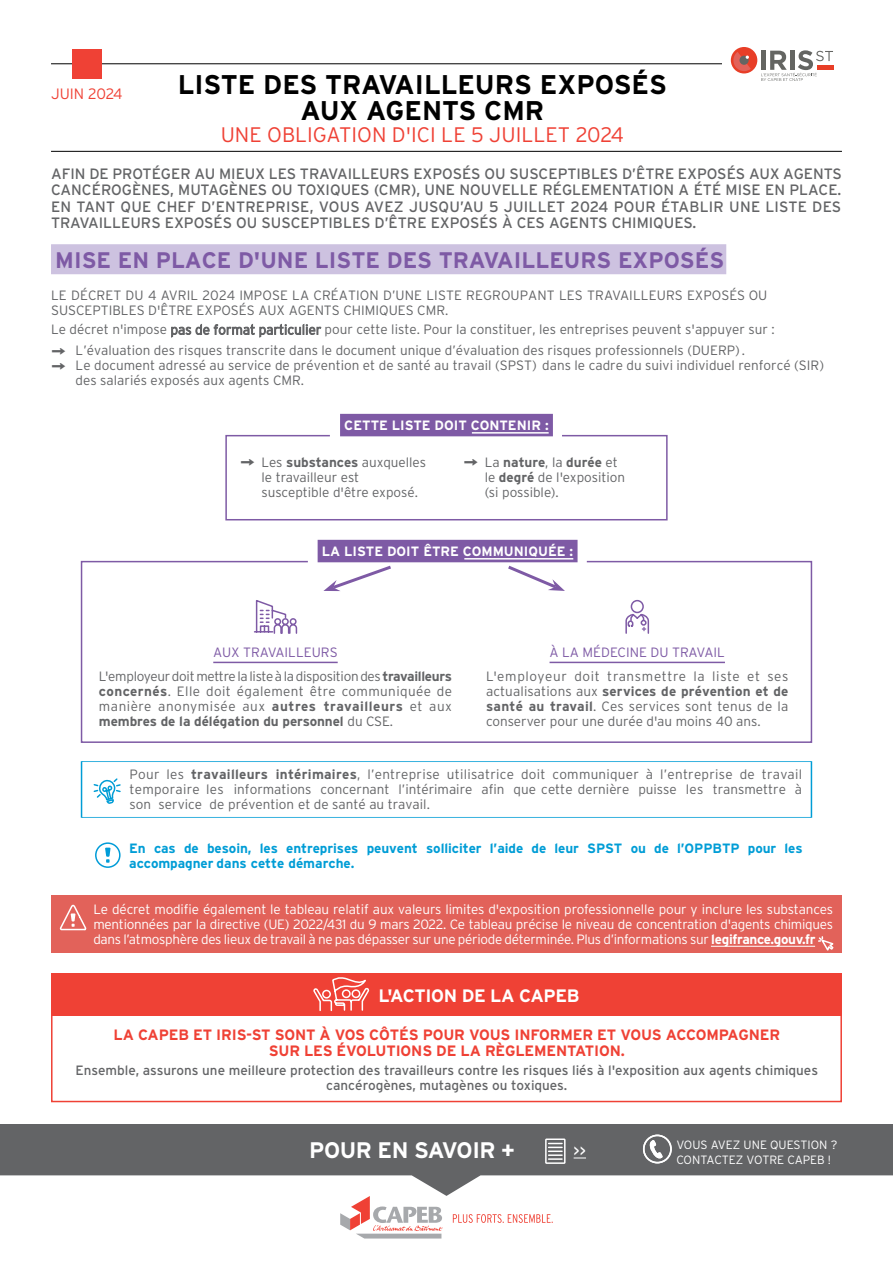
<style>
.page{position:relative;width:893px;height:1263px;background:#fff}
.page>*{position:absolute;margin:0;border:0;box-sizing:border-box;transform-origin:0 0}
.t1{font:700 27px/25.5px "Interstate";color:#000;text-align:center}
.t2{font:700 22.5px "Interstate";color:#7e5aa5}
.t3{font:700 22.5px "Interstate";letter-spacing:-.02em;color:#fff}
.t4{font:22.5px "Interstate";color:#636466}
.t5{font:300 21px "Interstate";color:#ef4135}
.t6{font:700 18px "Interstate";letter-spacing:-.02em;color:#fff}
.t7{font:15px/16.5px "Interstate";color:#636466;text-align:justify}
.t8{font:700 15px/16.5px "Interstate";letter-spacing:-.01em;color:#ef4135;text-align:center}
.t9{font:300 15px "Interstate";letter-spacing:-.01em;color:#ef4135}
.t10{font:15px "Interstate";color:#fff}
.t11{font:300 13.5px/15px "Interstate";color:#636466}
.t12{font:300 13.5px/15px "Interstate";letter-spacing:-.02em;color:#fff;text-align:justify}
.t13{font:13.5px/15px "Interstate";color:#636466;text-align:center}
.t14{font:700 13.5px/15px "Interstate";letter-spacing:-.005em;color:#009dd6}
.t15{font:300 13.5px/23.5px "Interstate";letter-spacing:-.02em;color:#636466;text-align:center}
.t16{font:700 13.5px "Interstate";color:#fff}
.t17{font:300 13.5px "Interstate";color:#7e5aa5}
.t18{font:300 12px/15px "Interstate";color:#fff}
.s1{font-weight:400;font-size:22.5px}
.s2{font-weight:700}
.s3{color:#7e5aa5}
</style>
<div class="page">
<hr style="left:51px;top:63px;width:791px;height:1px;background:#000">
<hr style="left:51px;top:151px;width:791px;height:1px;background:#000">
<div style="left:72px;top:49px;width:30px;height:30px;background:#ef4135"></div>
<div style="left:722px;top:38px;width:120px;height:52px;background:#fff"></div>
<div style="left:731px;top:47px;width:26px;height:26px;background:#e83e27;border-radius:50%"></div>
<svg style="left:732px;top:52px;width:19px;height:19px"></svg>
<svg style="left:761px;top:50px;width:72px;height:31px"></svg>
<svg style="left:93px;top:778px;width:28px;height:26px"></svg>
<div style="left:95px;top:842px;width:26px;height:26px;border:2px solid #009cd8;border-radius:50%"></div>
<svg style="left:105px;top:848px;width:6px;height:15px"></svg>
<div style="left:51px;top:244px;width:675px;height:30px;background:#cdc2e0"></div>
<div style="left:340px;top:414px;width:213px;height:22px;background:#7e5aa5"></div>
<hr style="left:472px;top:432px;width:77px;height:2px;background:#fff">
<svg style="left:225px;top:434px;width:443px;height:87px"></svg>
<div style="left:318px;top:540px;width:260px;height:22px;background:#7e5aa5"></div>
<hr style="left:464px;top:558px;width:109px;height:1px;background:#fff">
<svg style="left:80px;top:560px;width:733px;height:183px"></svg>
<div style="left:51px;top:1003px;width:791px;height:99px;border:2px solid #ef4135"></div>
<div style="left:51px;top:973px;width:791px;height:42px;background:#ef4135"></div>
<svg style="left:313px;top:977px;width:57px;height:35px"></svg>
<div style="left:51px;top:895px;width:791px;height:58px;background:#e2625a"></div>
<hr style="left:711px;top:946px;width:104px;height:1px;background:#fff">
<svg style="left:59px;top:904px;width:28px;height:27px"></svg>
<svg style="left:818px;top:936px;width:16px;height:15px"></svg>
<div style="left:0;top:1124px;width:893px;height:80px;background:#636466"></div>
<svg style="left:643px;top:1134px;width:29px;height:29px"></svg>
<div style="left:545px;top:1138px;width:21px;height:26px;border:2px solid #fff"></div>
<svg style="left:549px;top:1143px;width:13px;height:17px"></svg>
<svg style="left:0;top:1175px;width:893px;height:64px"></svg>
<svg style="left:574px;top:1158px;width:12px;height:1px"></svg>
<svg style="left:453px;top:1214px;width:100px;height:9px"></svg>
<svg style="left:340px;top:1196px;width:103px;height:42px"></svg>
<p class="t9" style="left:51px;top:85px;width:73px">JUIN 2024</p>
<h1 class="t1" style="left:178px;top:72px;width:491px">LISTE DES TRAVAILLEURS EXPOSÉS<br>AUX AGENTS CMR</h1>
<h3 class="t5" style="left:221px;top:123px;width:405px">UNE OBLIGATION D'ICI LE 5 JUILLET 2024</h3>
<p class="t7" style="left:51px;top:165px;width:792px">AFIN DE PROTÉGER AU MIEUX LES TRAVAILLEURS EXPOSÉS OU SUSCEPTIBLES D’ÊTRE EXPOSÉS AUX AGENTS CANCÉROGÈNES, MUTAGÈNES OU TOXIQUES (CMR), UNE NOUVELLE RÉGLEMENTATION A ÉTÉ MISE EN PLACE.<br>EN TANT QUE CHEF D’ENTREPRISE, VOUS AVEZ JUSQU’AU 5 JUILLET 2024 POUR ÉTABLIR UNE LISTE DES TRAVAILLEURS EXPOSÉS OU SUSCEPTIBLES D’ÊTRE EXPOSÉS À CES AGENTS CHIMIQUES.</p>
<h2 class="t2" style="left:55px;top:247px;width:670px">MISE EN PLACE D'UNE LISTE DES TRAVAILLEURS EXPOSÉS</h2>
<p class="t11" style="left:51px;top:287px;width:718px">LE DÉCRET DU 4 AVRIL 2024 IMPOSE LA CRÉATION D’UNE LISTE REGROUPANT LES TRAVAILLEURS EXPOSÉS OU<br>SUSCEPTIBLES D'ÊTRE EXPOSÉS AUX AGENTS CHIMIQUES CMR.</p>
<p class="t11" style="left:51px;top:319px;width:725px;line-height:20.7px;text-align:center">Le décret n'impose pas de format particulier pour cette liste. Pour la constituer, les entreprises peuvent s'appuyer sur :<br>L’évaluation des risques transcrite dans le document unique d’évaluation des risques professionnels (DUERP).</p>
<p class="t11" style="left:76px;top:358px;width:750px">Le document adressé au service de prévention et de santé au travail (SPST) dans le cadre du suivi individuel renforcé (SIR) des salariés exposés aux agents CMR.</p>
<p class="t16" style="left:344px;top:418px;width:206px">CETTE LISTE DOIT CONTENIR :</p>
<p class="t11" style="left:261px;top:455px;width:166px;text-indent:-21px"><span class="s1">→</span> Les <span class="s2">substances</span> auxquelles le travailleur est susceptible d'être exposé.</p>
<p class="t11" style="left:485px;top:455px;width:142px;text-indent:-21px"><span class="s1">→</span> La <span class="s2">nature</span>, la <span class="s2">durée</span> et le <span class="s2">degré</span> de l'exposition (si possible).</p>
<h2 class="t4" style="left:51px;top:338px;width:16px">→</h2>
<h2 class="t4" style="left:51px;top:353px;width:16px">→</h2>
<p class="t16" style="left:322px;top:544px;width:253px">LA LISTE DOIT ÊTRE COMMUNIQUÉE :</p>
<p class="t15" style="left:99px;top:641px;width:354px"><span class="s3">AUX TRAVAILLEURS<br></span>L'employeur doit mettre la liste à la disposition des <span class="s2">travailleurs</span></p>
<p class="t11" style="left:99px;top:683px;width:355px;text-align:justify"><span class="s2">concernés</span>. Elle doit également être communiquée de manière anonymisée aux <span class="s2">autres travailleurs</span> et aux <span class="s2">membres de la délégation du personnel</span> du CSE.</p>
<p class="t17" style="left:550px;top:645px;width:177px">À LA MÉDECINE DU TRAVAIL</p>
<p class="t11" style="left:486px;top:668px;width:304px;text-align:justify">L'employeur doit transmettre la liste et ses actualisations aux <span class="s2">services de prévention et de santé au travail</span>. Ces services sont tenus de la conserver pour une durée d'au moins 40 ans.</p>
<p class="t11" style="left:130px;top:767px;width:674px;text-align:justify">Pour les <span class="s2">travailleurs intérimaires</span>, l’entreprise utilisatrice doit communiquer à l’entreprise de travail temporaire les informations concernant l’intérimaire afin que cette dernière puisse les transmettre à son service de prévention et de santé au travail.</p>
<p class="t14" style="left:129px;top:840px;width:675px">En cas de besoin, les entreprises peuvent solliciter l’aide de leur SPST ou de l’OPPBTP pour les accompagner dans cette démarche.</p>
<p class="t12" style="left:93px;top:902px;width:741px">Le décret modifie également le tableau relatif aux valeurs limites d'exposition professionnelle pour y inclure les substances mentionnées par la directive (UE) 2022/431 du 9 mars 2022. Ce tableau précise le niveau de concentration d'agents chimiques dans l’atmosphère des lieux de travail à ne pas dépasser sur une période déterminée. Plus d’informations sur <span class="s2">legifrance.gouv.fr</span></p>
<h3 class="t6" style="left:378px;top:986px;width:203px">L'ACTION DE LA CAPEB</h3>
<p class="t8" style="left:114px;top:1026px;width:668px">LA CAPEB ET IRIS-ST SONT À VOS CÔTÉS POUR VOUS INFORMER ET VOUS ACCOMPAGNER<br>SUR LES ÉVOLUTIONS DE LA RÈGLEMENTATION.</p>
<p class="t13" style="left:76px;top:1063px;width:744px">Ensemble, assurons une meilleure protection des travailleurs contre les risques liés à l'exposition aux agents chimiques cancérogènes, mutagènes ou toxiques.</p>
<h2 class="t3" style="left:309px;top:1138px;width:207px">POUR EN SAVOIR +</h2>
<p class="t18" style="left:676px;top:1137px;width:163px">VOUS AVEZ UNE QUESTION ?<br>CONTACTEZ VOTRE CAPEB !</p>
<p class="t10" style="left:574px;top:1142px;width:14px">&gt;&gt;</p>
</div>
